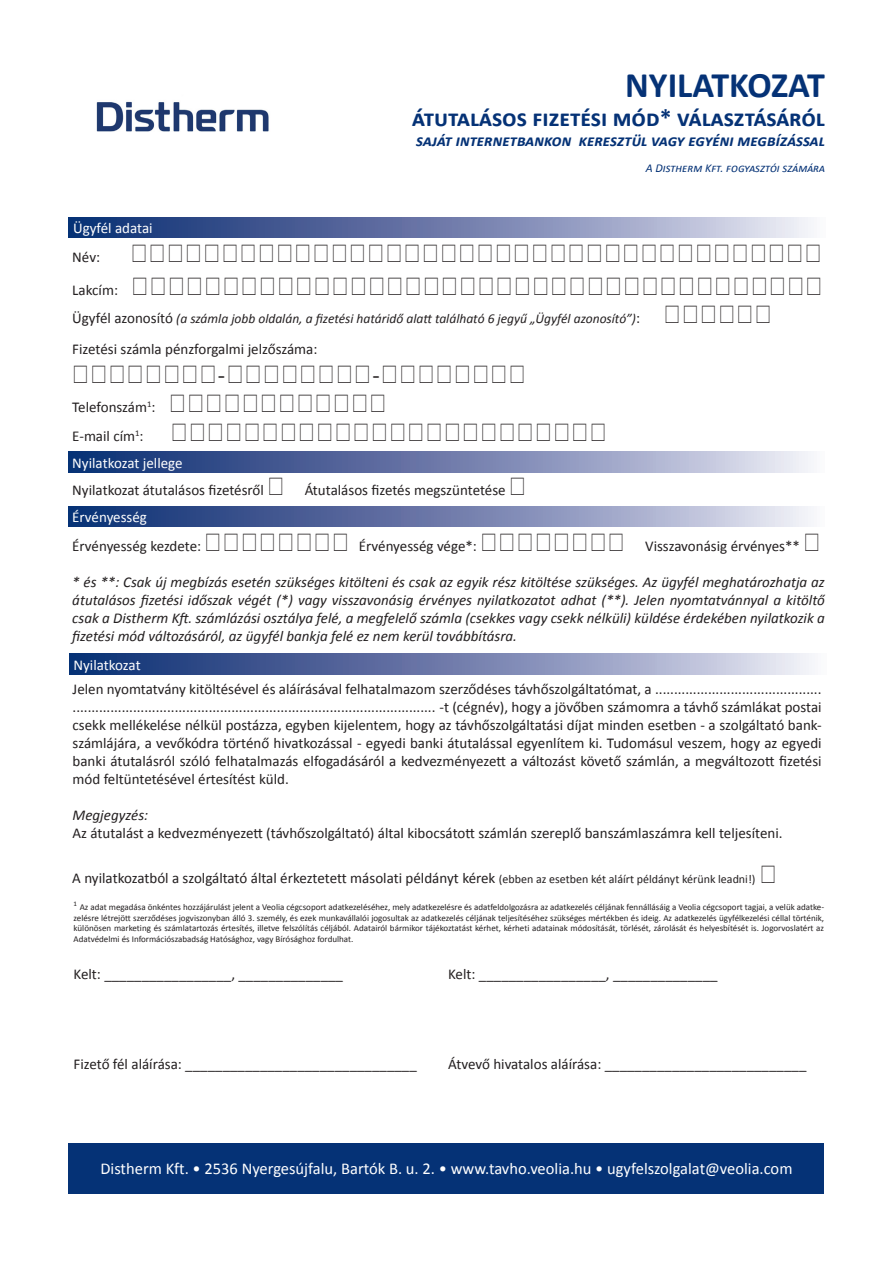
<style>
.page{position:relative;width:893px;height:1263px;background:#fff}
.page>*{position:absolute;margin:0;border:0;box-sizing:border-box;transform-origin:0 0}
.t1{font:700 36px "Calibri";letter-spacing:-.005em;color:#053276}
.t2{font:700 24px "Calibri";color:#053276}
.t3{font:24px "Calibri";color:#231f20}
.t4{font:16.5px "Calibri";color:#fff}
.t5{font:italic 700 16.5px "Calibri";color:#053276}
.t6{font:15px/18px "Calibri";color:#231f20;text-align:justify}
.t7{font:italic 15px/18px "Calibri";color:#231f20;text-align:justify}
.t8{font:15px "Calibri";color:#fff}
.t9{font:italic 13.5px "Calibri";color:#231f20}
.t10{font:italic 12px "Calibri";color:#053276}
.t11{font:9px/10.8px "Calibri";color:#231f20;text-align:justify}
.s1{font-style:normal;font-size:15px}
.s2{font-size:12px}
</style>
<div class="page">
<img style="left:96px;top:101px;width:173px;height:31px">
<div style="left:69px;top:1143px;width:755px;height:51px;background:#053276"></div>
<svg style="left:68px;top:506px;width:743px;height:20px;background:#7281ae"></svg>
<svg style="left:68px;top:452px;width:743px;height:20px;background:#7281ae"></svg>
<svg style="left:69px;top:654px;width:743px;height:20px;background:#7281ae"></svg>
<svg style="left:69px;top:217px;width:742px;height:21px;background:#7281ae"></svg>
<p class="t8" style="left:73px;top:219px;width:81px">Ügyfél adatai</p>
<h1 class="t1" style="left:625px;top:62px;width:201px">NYILATKOZAT</h1>
<h2 class="t2" style="left:412px;top:103px;width:414px">átutalásos fizetési mód* választásáról</h2>
<p class="t5" style="left:416px;top:130px;width:410px">saját internetbankon keresztül vagy egyéni megbízással</p>
<p class="t10" style="left:646px;top:159px;width:181px">A Distherm Kft. fogyasztói számára</p>
<p class="t6" style="left:72px;top:248px;width:29px">Név:</p>
<p class="t6" style="left:72px;top:281px;width:47px">Lakcím:</p>
<p class="t9" style="left:72px;top:310px;width:569px"><span class="s1">Ügyfél azonosító</span> (a számla jobb oldalán, a fizetési határidő alatt található 6 jegyű „Ügyfél azonosító”)<span class="s1">:</span></p>
<p class="t6" style="left:72px;top:340px;width:247px">Fizetési számla pénzforgalmi jelzőszáma:</p>
<p class="t3" style="left:218px;top:360px;width:9px">-</p>
<p class="t3" style="left:372px;top:360px;width:9px">-</p>
<p class="t6" style="left:72px;top:398px;width:85px">Telefonszám<sup>1</sup>:</p>
<p class="t6" style="left:72px;top:427px;width:73px">E-mail cím<sup>1</sup>:</p>
<p class="t8" style="left:72px;top:453px;width:112px">Nyilatkozat jellege</p>
<p class="t6" style="left:72px;top:481px;width:193px">Nyilatkozat átutalásos fizetésről</p>
<p class="t6" style="left:305px;top:481px;width:203px">Átutalásos fizetés megszüntetése</p>
<p class="t8" style="left:72px;top:507px;width:76px">Érvényesség</p>
<p class="t6" style="left:72px;top:537px;width:130px">Érvényesség kezdete:</p>
<p class="t6" style="left:359px;top:537px;width:120px">Érvényesség vége*:</p>
<p class="t6" style="left:645px;top:537px;width:156px">Visszavonásig érvényes**</p>
<p class="t7" style="left:72px;top:573px;width:754px">* és **: Csak új megbízás esetén szükséges kitölteni és csak az egyik rész kitöltése szükséges. Az ügyfél meghatározhatja az átutalásos fizetési időszak végét (*) vagy visszavonásig érvényes nyilatkozatot adhat (**). Jelen nyomtatvánnyal a kitöltő csak a Distherm Kft. számlázási osztálya felé, a megfelelő számla (csekkes vagy csekk nélküli) küldése érdekében nyilatkozik a fizetési mód változásáról, az ügyfél bankja felé ez nem kerül továbbításra.</p>
<p class="t8" style="left:74px;top:655px;width:69px">Nyilatkozat</p>
<p class="t6" style="left:73px;top:680px;width:751px">Jelen nyomtatvány kitöltésével és aláírásával felhatalmazom szerződéses távhőszolgáltatómat, a ............................................ ................................................................................................ -t (cégnév), hogy a jövőben számomra a távhő számlákat postai csekk mellékelése nélkül postázza, egyben kijelentem, hogy az távhőszolgáltatási díjat minden esetben - a szolgáltató bank&shy;számlájára, a vevőkódra történő hivatkozással - egyedi banki átutalással egyenlítem ki. Tudomásul veszem, hogy az egyedi banki átutalásról szóló felhatalmazás elfogadásáról a kedvezményezett a változást követő számlán, a megváltozott fizetési mód feltüntetésével értesítést küld.</p>
<p class="t7" style="left:73px;top:805px;width:77px">Megjegyzés:</p>
<p class="t6" style="left:73px;top:824px;width:711px">Az átutalást a kedvezményezett (távhőszolgáltató) által kibocsátott számlán szereplő banszámlaszámra kell teljesíteni.</p>
<p class="t6" style="left:72px;top:869px;width:685px">A nyilatkozatból a szolgáltató által érkeztetett másolati példányt kérek <span class="s2">(ebben az esetben két aláírt példányt kérünk leadni!)</span></p>
<p class="t11" style="left:74px;top:901px;width:752px"><sup>1</sup> Az adat megadása önkéntes hozzájárulást jelent a Veolia cégcsoport adatkezeléséhez, mely adatkezelésre és adatfeldolgozásra az adatkezelés céljának fennállásáig a Veolia cégcsoport tagjai, a velük adatke&shy;zelésre létrejött szerződéses jogviszonyban álló 3. személy, és ezek munkavállalói jogosultak az adatkezelés céljának teljesítéséhez szükséges mértékben és ideig. Az adatkezelés ügyfélkezelési céllal történik, különösen marketing és számlatartozás értesítés, illetve felszólítás céljából. Adatairól bármikor tájékoztatást kérhet, kérheti adatainak módosítását, törlését, zárolását és helyesbítését is. Jogorvoslatért az Adatvédelmi és Információszabadság Hatósághoz, vagy Bírósághoz fordulhat.</p>
<p class="t6" style="left:74px;top:965px;width:271px">Kelt: _________________, ______________</p>
<p class="t6" style="left:74px;top:1055px;width:345px">Fizető fél aláírása: _______________________________</p>
<p class="t6" style="left:448px;top:965px;width:271px">Kelt: _________________, ______________</p>
<p class="t6" style="left:448px;top:1055px;width:360px">Átvevő hivatalos aláírása: ___________________________</p>
<p class="t4" style="left:100px;top:1157px;width:694px">Distherm Kft. • 2536 Nyergesújfalu, Bartók B. u. 2. • www.tavho.veolia.hu • ugyfelszolgalat@veolia.com</p>
</div>
